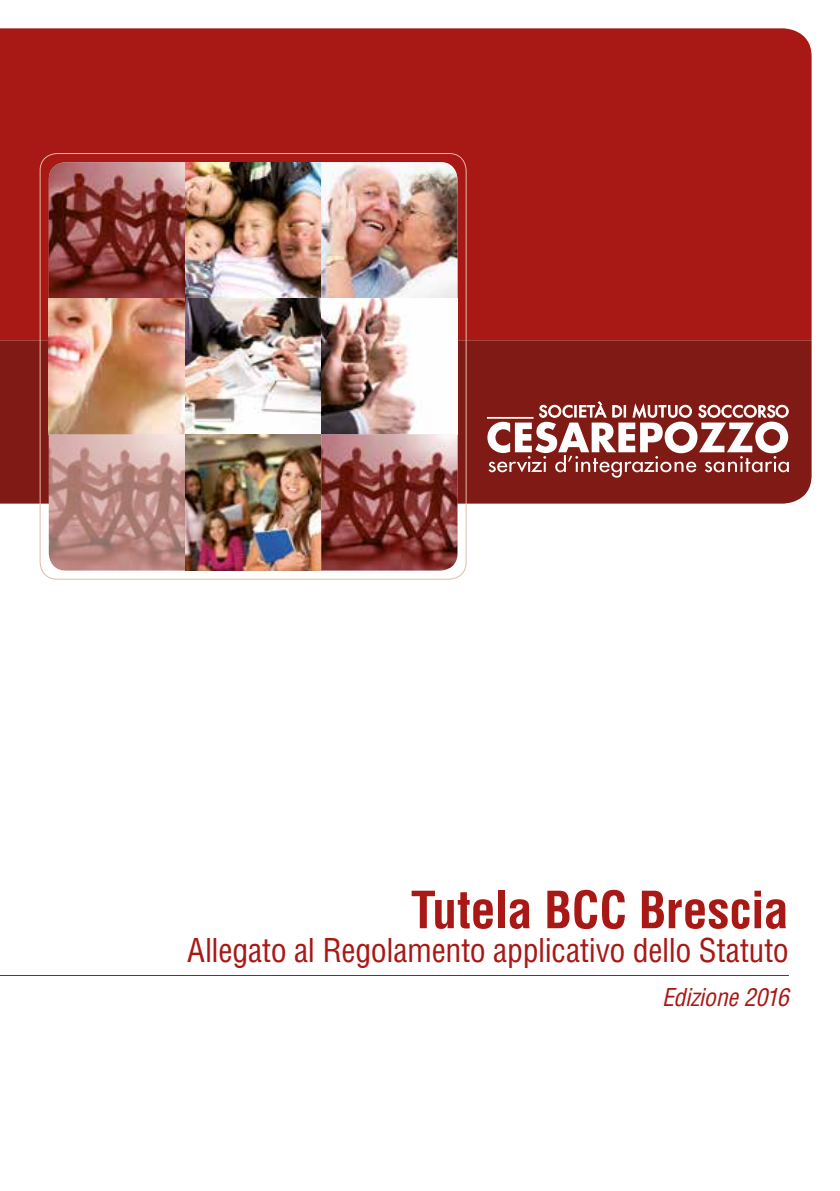
<style>
.page{position:relative;width:840px;height:1191px;background:#fff}
.page>*{position:absolute;margin:0;border:0;box-sizing:border-box;transform-origin:0 0}
.t1{font:700 condensed 50px "Helvetica LT Std";letter-spacing:-.005em;color:#a81815}
.t2{font:condensed 32px "Helvetica LT Std";letter-spacing:-.01em;color:#a81815}
.t3{font:italic condensed 24px "Helvetica LT Std";letter-spacing:-.02em;color:#a81815}
</style>
<div class="page">
<div style="left:0;top:340px;width:811px;height:163px;background:#801a14"></div>
<div style="left:0;top:28px;width:811px;height:312px;background:#a81815"></div>
<hr style="left:486px;top:417px;width:47px;height:2px;background:#fff">
<svg style="left:487px;top:401px;width:301px;height:76px"></svg>
<img style="left:49px;top:162px;width:136px;height:136px">
<img style="left:185px;top:162px;width:136px;height:136px">
<img style="left:321px;top:162px;width:136px;height:136px">
<img style="left:49px;top:298px;width:136px;height:136px">
<img style="left:185px;top:298px;width:136px;height:136px">
<img style="left:321px;top:298px;width:136px;height:136px">
<svg style="left:49px;top:434px;width:136px;height:136px"></svg>
<img style="left:185px;top:434px;width:136px;height:136px">
<svg style="left:321px;top:434px;width:136px;height:136px"></svg>
<hr style="left:0;top:975px;width:788px;height:1px;background:#a81815">
<h1 class="t1" style="left:410px;top:878px;width:379px">Tutela BCC Brescia</h1>
<p class="t2" style="left:187px;top:930px;width:603px">Allegato al Regolamento applicativo dello Statuto</p>
<p class="t3" style="left:661px;top:982px;width:128px">Edizione 2016</p>
</div>
